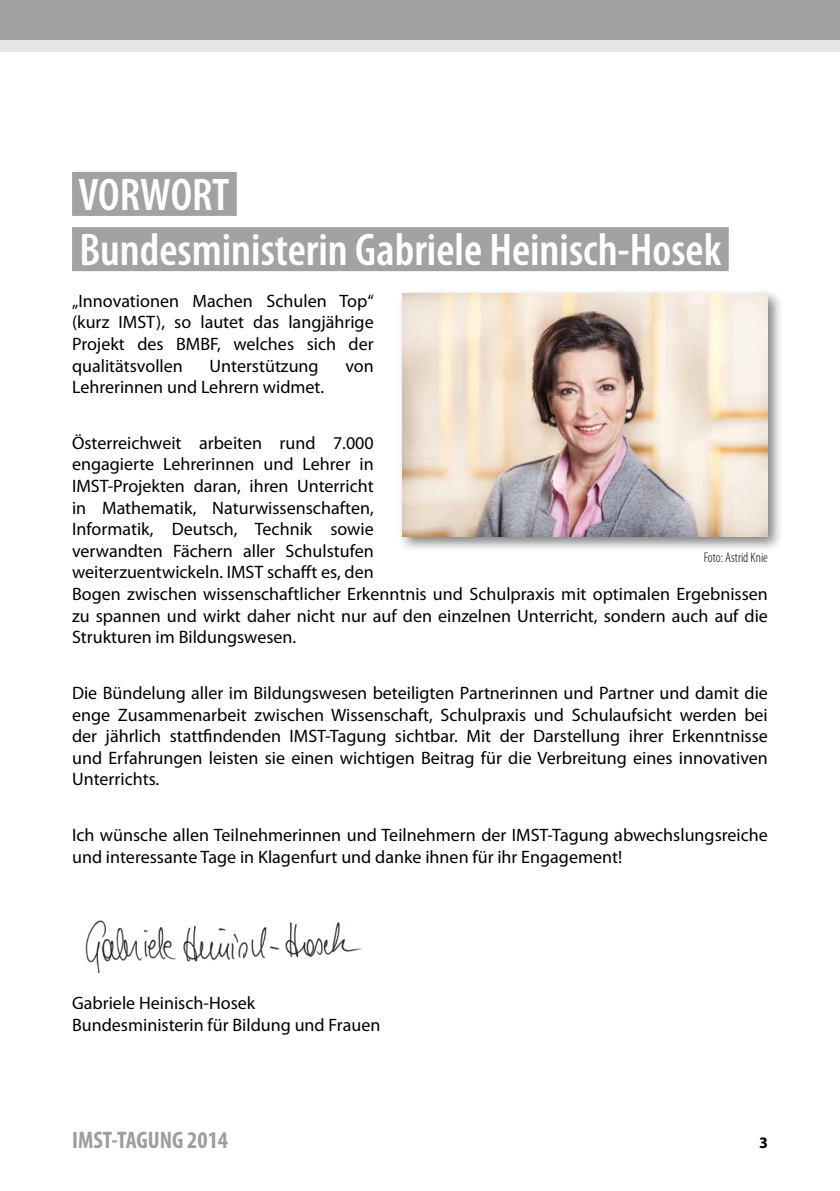
<style>
.page{position:relative;width:840px;height:1191px;background:#fff}
.page>*{position:absolute;margin:0;border:0;box-sizing:border-box;transform-origin:0 0}
.t1{font:600 condensed 46px/55.2px "Myriad Pro";color:#fff}
.t2{font:700 condensed 24px "Myriad Pro";color:#9c9e9f}
.t3{font:18px/21.6px "Myriad Pro";color:#000}
.t4{font:700 16px "Myriad";color:#000}
.t5{font:300 condensed 14px "Myriad Pro";color:#000}
</style>
<div class="page">
<div style="left:0;top:0;width:839px;height:51px;background:#e5e6e6"></div>
<div style="left:0;top:0;width:839px;height:39px;background:#a1a2a4"></div>
<div style="left:72px;top:172px;width:165px;height:44px;background:#a1a2a4"></div>
<div style="left:72px;top:227px;width:656px;height:44px;background:#a1a2a4"></div>
<div style="left:396px;top:288px;width:388px;height:265px;background:#000;opacity:.5"></div>
<img style="left:402px;top:293px;width:365px;height:244px">
<img style="left:85px;top:920px;width:277px;height:52px">
<h1 class="t1" style="left:78px;top:166px;width:644px">VORWORT<br>Bundesministerin Gabriele Heinisch-Hosek</h1>
<p class="t3" style="left:72px;top:290px;width:303px;text-align:justify">„Innovationen Machen Schulen Top“ (kurz IMST), so lautet das langjährige Projekt des BMBF, welches sich der qualitätsvollen</p>
<p class="t3" style="left:209px;top:355px;width:110px">Unterstützung</p>
<p class="t3" style="left:345px;top:355px;width:30px">von</p>
<p class="t3" style="left:72px;top:377px;width:253px">Lehrerinnen und Lehrern widmet.</p>
<p class="t3" style="left:72px;top:432px;width:697px">Österreichweit arbeiten rund 7.000<br>engagierte Lehrerinnen und Lehrer in<br>IMST-Projekten daran, ihren Unterricht<br>in Mathematik, Naturwissenschaften,<br>Informatik, Deutsch, Technik sowie<br>verwandten Fächern aller Schulstufen<br>weiterzuentwickeln. IMST schafft es, den<br>Bogen zwischen wissenschaftlicher Erkenntnis und Schulpraxis mit optimalen Ergebnissen zu spannen und wirkt daher nicht nur auf den einzelnen Unterricht, sondern auch auf die Strukturen im Bildungswesen.</p>
<p class="t3" style="left:72px;top:682px;width:697px;text-align:justify">Die Bündelung aller im Bildungswesen beteiligten Partnerinnen und Partner und damit die enge Zusammenarbeit zwischen Wissenschaft, Schulpraxis und Schulaufsicht werden bei der jährlich stattfindenden IMST-Tagung sichtbar. Mit der Darstellung ihrer Erkenntnisse und Erfahrungen leisten sie einen wichtigen Beitrag für die Verbreitung eines innovativen Unterrichts.</p>
<p class="t5" style="left:703px;top:549px;width:66px">Foto: Astrid Knie</p>
<p class="t3" style="left:72px;top:824px;width:697px">Ich wünsche allen Teilnehmerinnen und Teilnehmern der IMST-Tagung abwechslungsreiche und interessante Tage in Klagenfurt und danke ihnen für ihr Engagement!</p>
<p class="t3" style="left:72px;top:992px;width:309px">Gabriele Heinisch-Hosek<br>Bundesministerin für Bildung und Frauen</p>
<h2 class="t2" style="left:72px;top:1125px;width:157px">IMST-TAGUNG 2014</h2>
<p class="t4" style="left:758px;top:1134px;width:10px">3</p>
</div>
